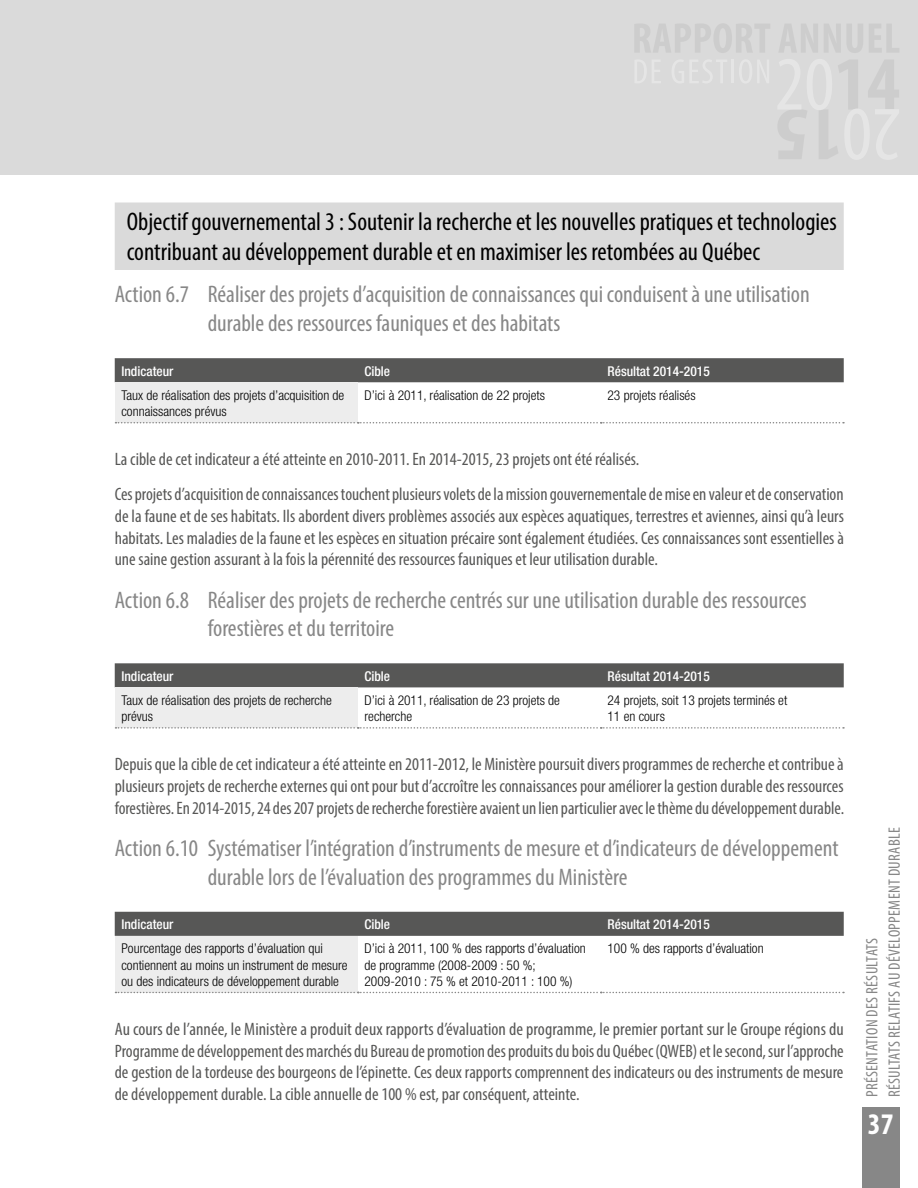
<style>
.page{position:relative;width:918px;height:1188px;background:#fff}
.page>*{position:absolute;margin:0;border:0;box-sizing:border-box;transform-origin:0 0}
.t1{font:700 condensed 30px "Myriad Pro";color:#fff}
.t2{font:condensed 25.5px/30.6px "Myriad Pro";color:#000}
.t3{font:condensed 24px/28.8px "Myriad Pro";color:#878787}
.t4{font:condensed 18px/21.6px "Myriad Pro";color:#575756;text-align:justify}
.t5{font:condensed 16.5px/22.5px "Myriad Pro";letter-spacing:.02em;color:#878787}
.t6{font:300 condensed 13.5px/16.2px "Helvetica Neue";color:#000}
.t7{font:500 condensed 13.5px "Helvetica Neue";color:#fff}
</style>
<div class="page">
<div style="left:0;top:0;width:918px;height:175px;background:#dadada"></div>
<svg style="left:635px;top:24px;width:135px;height:29px"></svg>
<svg style="left:779px;top:24px;width:39px;height:28px"></svg>
<svg style="left:824px;top:24px;width:39px;height:29px"></svg>
<svg style="left:869px;top:24px;width:30px;height:28px"></svg>
<svg style="left:635px;top:60px;width:26px;height:23px"></svg>
<svg style="left:672px;top:60px;width:55px;height:23px"></svg>
<hr style="left:731px;top:60px;width:3px;height:23px;background:#fff">
<svg style="left:739px;top:60px;width:30px;height:23px"></svg>
<svg style="left:778px;top:59px;width:121px;height:100px"></svg>
<div style="left:862px;top:1107px;width:37px;height:81px;background:#878787"></div>
<div style="left:115px;top:202px;width:729px;height:68px;background:#dadada"></div>
<div style="left:115px;top:358px;width:729px;height:24px;background:#575756"></div>
<div style="left:115px;top:382px;width:243px;height:41px;background:#ededed"></div>
<svg style="left:116px;top:422px;width:728px;height:1px"></svg>
<div style="left:115px;top:663px;width:729px;height:24px;background:#575756"></div>
<div style="left:115px;top:687px;width:243px;height:41px;background:#ededed"></div>
<svg style="left:116px;top:727px;width:728px;height:2px"></svg>
<div style="left:115px;top:912px;width:729px;height:24px;background:#575756"></div>
<div style="left:115px;top:936px;width:243px;height:56px;background:#ededed"></div>
<svg style="left:116px;top:992px;width:728px;height:1px"></svg>
<h2 class="t2" style="left:127px;top:205px;width:712px">Objectif gouvernemental 3 : Soutenir la recherche et les nouvelles pratiques et technologies contribuant au développement durable et en maximiser les retombées au Québec</h2>
<h3 class="t3" style="left:208px;top:280px;width:604px;text-indent:-93px">Action 6.7 Réaliser des projets d’acquisition de connaissances qui conduisent à une utilisation durable des ressources fauniques et des habitats</h3>
<p class="t7" style="left:122px;top:363px;width:53px">Indicateur</p>
<p class="t7" style="left:364px;top:363px;width:27px">Cible</p>
<p class="t7" style="left:608px;top:363px;width:104px">Résultat 2014-2015</p>
<p class="t6" style="left:122px;top:387px;width:224px">Taux de réalisation des projets d’acquisition de connaissances prévus</p>
<p class="t6" style="left:364px;top:387px;width:182px">D’ici à 2011, réalisation de 22 projets</p>
<p class="t6" style="left:608px;top:387px;width:90px">23 projets réalisés</p>
<p class="t4" style="left:115px;top:442px;width:730px;line-height:35.1px">La cible de cet indicateur a été atteinte en 2010-2011. En 2014-2015, 23 projets ont été réalisés.<br>Ces projets d’acquisition de connaissances touchent plusieurs volets de la mission gouvernementale de mise en valeur et de conservation</p>
<p class="t4" style="left:115px;top:505px;width:731px">de la faune et de ses habitats. Ils abordent divers problèmes associés aux espèces aquatiques, terrestres et aviennes, ainsi qu’à leurs habitats. Les maladies de la faune et les espèces en situation précaire sont également étudiées. Ces connaissances sont essentielles à une saine gestion assurant à la fois la pérennité des ressources fauniques et leur utilisation durable.</p>
<h3 class="t3" style="left:208px;top:585px;width:601px;text-indent:-93px">Action 6.8 Réaliser des projets de recherche centrés sur une utilisation durable des ressources forestières et du territoire</h3>
<p class="t7" style="left:122px;top:668px;width:53px">Indicateur</p>
<p class="t7" style="left:364px;top:668px;width:27px">Cible</p>
<p class="t7" style="left:608px;top:668px;width:104px">Résultat 2014-2015</p>
<p class="t6" style="left:122px;top:692px;width:212px">Taux de réalisation des projets de recherche prévus</p>
<p class="t6" style="left:364px;top:692px;width:197px">D’ici à 2011, réalisation de 23 projets de recherche</p>
<p class="t6" style="left:608px;top:692px;width:181px">24 projets, soit 13 projets terminés et<br>11 en cours</p>
<p class="t4" style="left:115px;top:753px;width:731px">Depuis que la cible de cet indicateur a été atteinte en 2011-2012, le Ministère poursuit divers programmes de recherche et contribue à plusieurs projets de recherche externes qui ont pour but d’accroître les connaissances pour améliorer la gestion durable des ressources forestières. En 2014-2015, 24 des 207 projets de recherche forestière avaient un lien particulier avec le thème du développement durable.</p>
<h3 class="t3" style="left:208px;top:833px;width:632px;text-indent:-93px">Action 6.10 Systématiser l’intégration d’instruments de mesure et d’indicateurs de développement durable lors de l’évaluation des programmes du Ministère</h3>
<p class="t7" style="left:122px;top:916px;width:53px">Indicateur</p>
<p class="t7" style="left:364px;top:916px;width:27px">Cible</p>
<p class="t7" style="left:608px;top:916px;width:104px">Résultat 2014-2015</p>
<p class="t6" style="left:122px;top:940px;width:228px">Pourcentage des rapports d’évaluation qui contiennent au moins un instrument de mesure ou des indicateurs de développement durable</p>
<p class="t6" style="left:364px;top:940px;width:223px">D’ici à 2011, 100 % des rapports d’évaluation de programme (2008‑2009 : 50 %;<br>2009‑2010 : 75 % et 2010‑2011 : 100 %)</p>
<p class="t6" style="left:608px;top:940px;width:158px">100 % des rapports d’évaluation</p>
<p class="t4" style="left:115px;top:1018px;width:731px">Au cours de l’année, le Ministère a produit deux rapports d’évaluation de programme, le premier portant sur le Groupe régions du Programme de développement des marchés du Bureau de promotion des produits du bois du Québec (QWEB) et le second, sur l’approche de gestion de la tordeuse des bourgeons de l’épinette. Ces deux rapports comprennent des indicateurs ou des instruments de mesure de développement durable. La cible annuelle de 100 % est, par conséquent, atteinte.</p>
<p class="t5" style="left:861px;top:1097px;width:272px;rotate:-90deg">PRÉSENTATION DES RÉSULTATS<br>RÉSULTATS RELATIFS AU DÉVELOPPEMENT DURABLE</p>
<h1 class="t1" style="left:868px;top:1105px;width:27px">37</h1>
</div>
